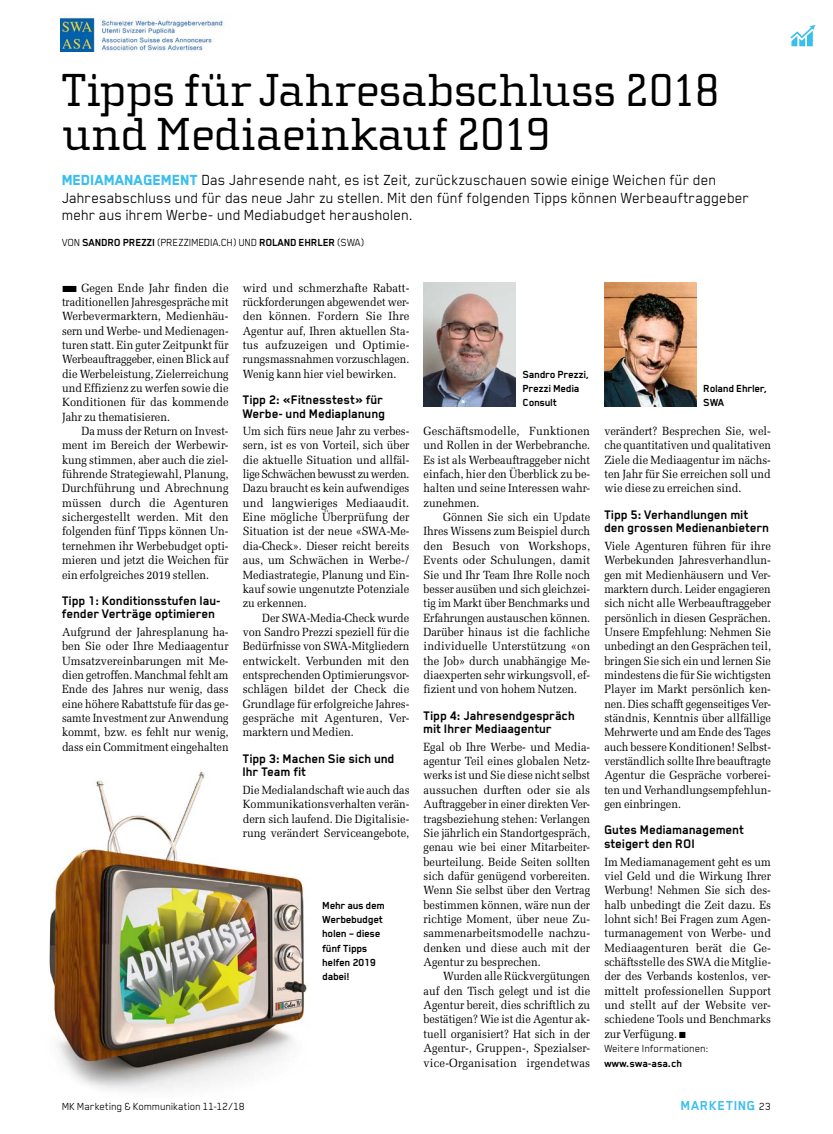
<style>
.page{position:relative;width:833px;height:1134px;background:#fff}
.page>*{position:absolute;margin:0;border:0;box-sizing:border-box;transform-origin:0 0}
.t1{font:47.5px/43.8px "Cholla Slab OT";letter-spacing:-.005em;color:#000}
.t2{font:16.88px/17.5px "Blender Pro";color:#000}
.t3{font:700 15px "Blender Pro";letter-spacing:.03em;color:#3abfed}
.t4{font:700 14.38px/13.8px "Blender Pro";letter-spacing:-.005em;color:#000}
.t5{font:11.88px/14.4px "Melior LT Std";color:#000;text-align:justify;scale:.92 1}
.t6{font:11.88px/14.4px "Melior LT Std";color:#000;text-align:justify;scale:.94 1}
.t7{font:11.88px/14.4px "Melior LT Std";color:#000;text-align:justify;scale:.91 1}
.t8{font:11.88px/14.4px "Melior LT Std";color:#000;text-align:justify;scale:.93 1}
.t9{font:700 11.88px/14.4px "Blender Pro";letter-spacing:-.015em;color:#000}
.t10{font:11.88px "Blender Pro";letter-spacing:-.005em;color:#000}
.s1{font-weight:800;color:#3abfed}
.s2{font-weight:700}
.s3{font-weight:400;font-size:11.88px;color:#000}
</style>
<div class="page">
<img style="left:61px;top:13px;width:163px;height:39px">
<svg style="left:790px;top:25px;width:25px;height:21px"></svg>
<img style="left:49px;top:771px;width:258px;height:319px">
<img style="left:423px;top:283px;width:93px;height:123px">
<img style="left:604px;top:283px;width:92px;height:123px">
<h1 class="t1" style="left:62px;top:69px;width:658px">Tipps für Jahresabschluss 2018 und Mediaeinkauf 2019</h1>
<p class="t2" style="left:62px;top:171px;width:689px"><span class="s1">MEDIAMANAGEMENT</span> Das Jahresende naht, es ist Zeit, zurückzuschauen sowie einige Weichen für den<br>Jahresabschluss und für das neue Jahr zu stellen. Mit den fünf folgenden Tipps können Werbeauftraggeber mehr aus ihrem Werbe- und Mediabudget herausholen.</p>
<p class="t10" style="left:62px;top:236px;width:304px">VON <span class="s2">SANDRO PREZZI</span> (PREZZIMEDIA.CH) UND <span class="s2">ROLAND EHRLER</span> (SWA)</p>
<p class="t6" style="left:62px;top:280px;width:179px">■ Gegen Ende Jahr finden die traditionellen Jahresgespräche mit Werbevermarktern, Medienhäu&shy;sern und Werbe- und Medienagen&shy;turen statt. Ein guter Zeitpunkt für Werbeauftraggeber, einen Blick auf die Werbeleistung, Zielerreichung und Effizienz zu werfen sowie die Konditionen für das kommende Jahr zu thematisieren.</p>
<p class="t5" style="left:62px;top:424px;width:183px;text-indent:19px">Da muss der Return on Invest&shy;ment im Bereich der Werbewir&shy;kung stimmen, aber auch die ziel&shy;führende Strategiewahl, Planung, Durchführung und Abrechnung müssen durch die Agenturen sichergestellt werden. Mit den folgenden fünf Tipps können Un&shy;ternehmen ihr Werbebudget opti&shy;mieren und jetzt die Weichen für ein erfolgreiches 2019 stellen.</p>
<p class="t4" style="left:62px;top:593px;width:160px">Tipp 1: Konditionsstufen lau&shy;fender Verträge optimieren</p>
<p class="t5" style="left:62px;top:625px;width:183px">Aufgrund der Jahresplanung ha&shy;ben Sie oder Ihre Mediaagentur Umsatzvereinbarungen mit Me&shy;dien getroffen. Manchmal fehlt am Ende des Jahres nur wenig, dass eine höhere Rabattstufe für das ge&shy;samte Investment zur Anwendung kommt, bzw. es fehlt nur wenig, dass ein Commitment eingehalten</p>
<p class="t6" style="left:243px;top:280px;width:179px">wird und schmerzhafte Rabatt&shy;rückforderungen abgewendet wer&shy;den können. Fordern Sie Ihre Agentur auf, Ihren aktuellen Sta&shy;tus aufzuzeigen und Optimie&shy;rungsmassnahmen vorzuschlagen.<br>Wenig kann hier viel bewirken.</p>
<p class="t4" style="left:243px;top:392px;width:144px">Tipp 2: «Fitnesstest» für<br>Werbe- und Mediaplanung</p>
<p class="t5" style="left:243px;top:424px;width:183px">Um sich fürs neue Jahr zu verbes&shy;sern, ist es von Vorteil, sich über die aktuelle Situation und allfäl&shy;lige Schwächen bewusst zu werden.<br>Dazu braucht es kein aufwendiges und langwieriges Mediaaudit.<br>Eine mögliche Überprüfung der Situation ist der neue «SWA-Me&shy;dia-Check». Dieser reicht bereits aus, um Schwächen in Werbe-/ Mediastrategie, Planung und Ein&shy;kauf sowie ungenutzte Potenziale zu erkennen.</p>
<p class="t7" style="left:243px;top:610px;width:185px;text-indent:19px">Der SWA-Media-Check wurde von Sandro Prezzi speziell für die Bedürfnisse von SWA-Mitgliedern entwickelt. Verbunden mit den entsprechenden Optimierungsvor&shy;schlägen bildet der Check die Grundlage für erfolgreiche Jahres&shy;gespräche mit Agenturen, Ver&shy;marktern und Medien.</p>
<p class="t4" style="left:243px;top:751px;width:154px">Tipp 3: Machen Sie sich und<br>Ihr Team fit</p>
<p class="t7" style="left:243px;top:783px;width:185px">Die Medialandschaft wie auch das Kommunikationsverhalten verän&shy;dern sich laufend. Die Digitalisie&shy;rung verändert Serviceangebote,</p>
<p class="t9" style="left:322px;top:898px;width:64px">Mehr aus dem<br>Werbebudget holen – diese fünf Tipps helfen 2019 dabei!</p>
<p class="t9" style="left:523px;top:367px;width:68px">Sandro Prezzi,<br>Prezzi Media<br>Consult</p>
<p class="t6" style="left:423px;top:424px;width:179px">Geschäftsmodelle, Funktionen und Rollen in der Werbebranche.<br>Es ist als Werbeauftraggeber nicht einfach, hier den Überblick zu be&shy;halten und seine Interessen wahr&shy;zunehmen.</p>
<p class="t5" style="left:423px;top:510px;width:183px;text-indent:19px">Gönnen Sie sich ein Update Ihres Wissens zum Beispiel durch den Besuch von Workshops, Events oder Schulungen, damit Sie und Ihr Team Ihre Rolle noch besser ausüben und sich gleichzei&shy;tig im Markt über Benchmarks und Erfahrungen austauschen können.<br>Darüber hinaus ist die fachliche individuelle Unterstützung «on the Job» durch unabhängige Me&shy;diaexperten sehr wirkungsvoll, ef&shy;fizient und von hohem Nutzen.</p>
<p class="t4" style="left:423px;top:708px;width:153px">Tipp 4: Jahresendgespräch mit Ihrer Mediaagentur</p>
<p class="t5" style="left:423px;top:739px;width:183px">Egal ob Ihre Werbe- und Media&shy;agentur Teil eines globalen Netz&shy;werks ist und Sie diese nicht selbst aussuchen durften oder sie als Auftraggeber in einer direkten Ver&shy;tragsbeziehung stehen: Verlangen Sie jährlich ein Standortgespräch, genau wie bei einer Mitarbeiter&shy;beurteilung. Beide Seiten sollten sich dafür genügend vorbereiten.<br>Wenn Sie selbst über den Vertrag bestimmen können, wäre nun der richtige Moment, über neue Zu&shy;sammenarbeitsmodelle nachzu&shy;denken und diese auch mit der Agentur zu besprechen.</p>
<p class="t7" style="left:423px;top:969px;width:185px;text-indent:19px">Wurden alle Rückvergütungen auf den Tisch gelegt und ist die Agentur bereit, dies schriftlich zu bestätigen? Wie ist die Agentur ak&shy;tuell organisiert? Hat sich in der Agentur-, Gruppen-, Spezialser&shy;vice-Organisation irgendetwas</p>
<p class="t9" style="left:703px;top:381px;width:65px">Roland Ehrler,<br>SWA</p>
<p class="t5" style="left:604px;top:424px;width:183px">verändert? Besprechen Sie, wel&shy;che quantitativen und qualitativen Ziele die Mediaagentur im nächs&shy;ten Jahr für Sie erreichen soll und wie diese zu erreichen sind.</p>
<p class="t4" style="left:604px;top:507px;width:167px">Tipp 5: Verhandlungen mit den grossen Medienanbietern</p>
<p class="t8" style="left:604px;top:539px;width:181px">Viele Agenturen führen für ihre Werbekunden Jahresverhandlun&shy;gen mit Medienhäusern und Ver&shy;marktern durch. Leider engagieren sich nicht alle Werbeauftraggeber persönlich in diesen Gesprächen.<br>Unsere Empfehlung: Nehmen Sie unbedingt an den Gesprächen teil, bringen Sie sich ein und lernen Sie mindestens die für Sie wichtigsten Player im Markt persönlich ken&shy;nen. Dies schafft gegenseitiges Ver&shy;ständnis, Kenntnis über allfällige Mehrwerte und am Ende des Tages auch bessere Konditionen! Selbst&shy;verständlich sollte Ihre beauftragte Agentur die Gespräche vorberei&shy;ten und Verhandlungsempfehlun&shy;gen einbringen.</p>
<p class="t4" style="left:604px;top:823px;width:141px">Gutes Mediamanagement steigert den ROI</p>
<p class="t5" style="left:604px;top:854px;width:183px">Im Mediamanagement geht es um viel Geld und die Wirkung Ihrer Werbung! Nehmen Sie sich des&shy;halb unbedingt die Zeit dazu. Es lohnt sich! Bei Fragen zum Agen&shy;turmanagement von Werbe- und Mediaagenturen berät die Ge&shy;schäftsstelle des SWA die Mitglie&shy;der des Verbands kostenlos, ver&shy;mittelt professionellen Support und stellt auf der Website ver&shy;schiedene Tools und Benchmarks zur Verfügung. ■</p>
<p class="t10" style="left:604px;top:1042px;width:106px">Weitere Informationen:</p>
<p class="t9" style="left:604px;top:1055px;width:80px">www.swa-asa.ch</p>
<p class="t10" style="left:62px;top:1099px;width:185px">MK Marketing &amp; Kommunikation 11-12/18</p>
<p class="t3" style="left:681px;top:1097px;width:92px">MARKETING <span class="s3">23</span></p>
</div>
